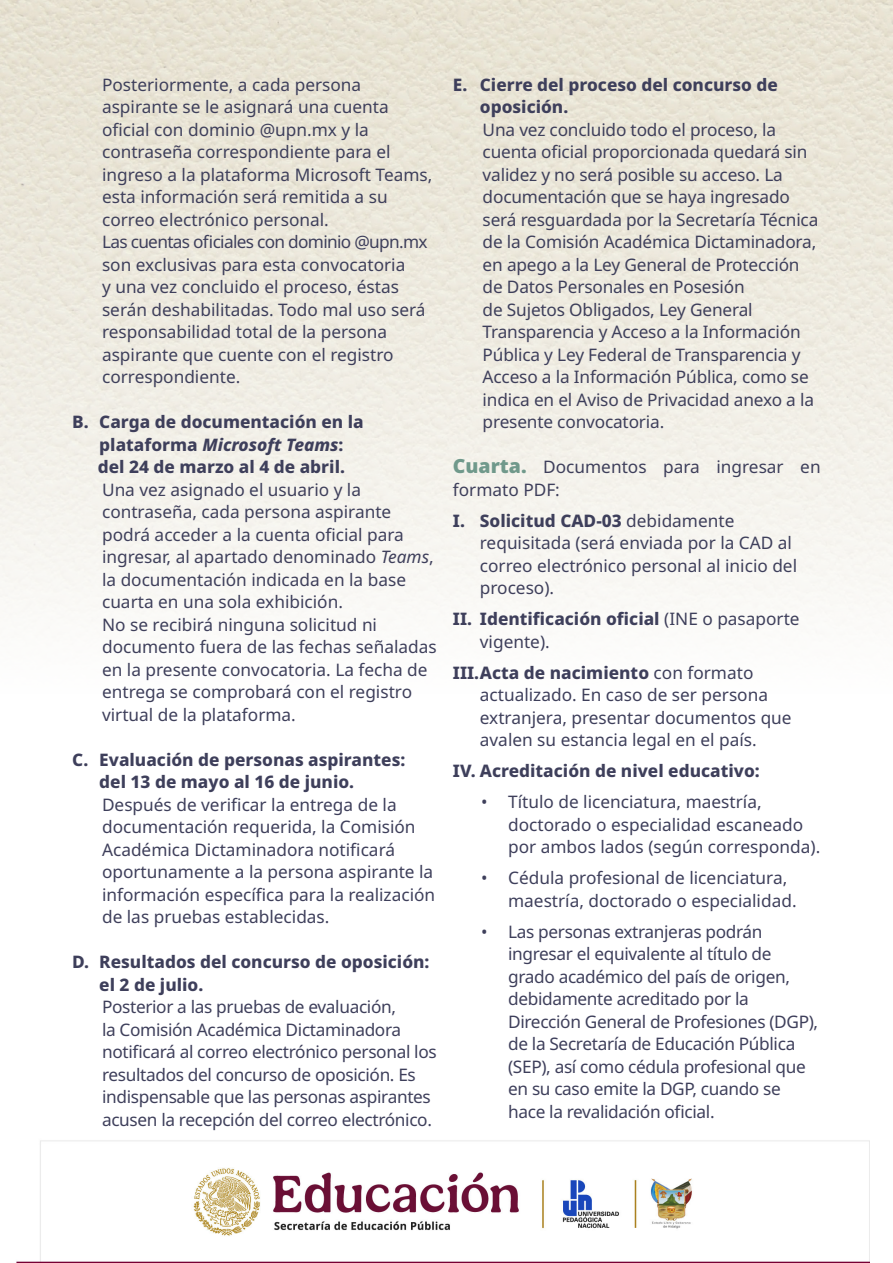
<style>
.page{position:relative;width:893px;height:1263px;background:#fff}
.page>*{position:absolute;margin:0;border:0;box-sizing:border-box;transform-origin:0 0}
.t1{font:17.25px/22.5px "Noto Sans";color:#3e3f5b}
.t2{font:17.25px/22.5px "Noto Sans";letter-spacing:-.02em;color:#3e3f5b}
.t3{font:800 17.25px/22.5px "Noto Sans";color:#3e3f5b}
.s1{font-style:italic}
.s2{font-weight:900;font-size:19.5px;color:#70998b}
.s3{font-weight:800}
.s4{font-weight:400}
</style>
<div class="page">
<img style="left:16px;top:1140px;width:854px;height:123px">
<p class="t1" style="left:102px;top:74px;width:332px">Posteriormente, a cada persona aspirante se le asignará una cuenta oficial con dominio @upn.mx y la contraseña correspondiente para el ingreso a la plataforma Microsoft Teams, esta información será remitida a su correo electrónico personal.</p>
<p class="t1" style="left:102px;top:231px;width:327px">Las cuentas oficiales con dominio @upn.mx son exclusivas para esta convocatoria<br>y una vez concluido el proceso, éstas serán deshabilitadas. Todo mal uso será responsabilidad total de la persona aspirante que cuente con el registro correspondiente.</p>
<p class="t3" style="left:72px;top:411px;width:293px;text-align:center">B. Carga de documentación en la plataforma <span class="s1">Microsoft Teams</span>:</p>
<p class="t3" style="left:98px;top:456px;width:249px">del 24 de marzo al 4 de abril.</p>
<p class="t1" style="left:102px;top:479px;width:333px">Una vez asignado el usuario y la contraseña, cada persona aspirante podrá acceder a la cuenta oficial para ingresar, al apartado denominado <span class="s1">Teams</span>, la documentación indicada en la base cuarta en una sola exhibición.</p>
<p class="t1" style="left:102px;top:614px;width:336px">No se recibirá ninguna solicitud ni documento fuera de las fechas señaladas en la presente convocatoria. La fecha de entrega se comprobará con el registro virtual de la plataforma.</p>
<p class="t3" style="left:99px;top:748px;width:308px;text-indent:-27px">C. Evaluación de personas aspirantes: del 13 de mayo al 16 de junio.</p>
<p class="t1" style="left:102px;top:794px;width:335px">Después de verificar la entrega de la documentación requerida, la Comisión Académica Dictaminadora notificará oportunamente a la persona aspirante la información específica para la realización de las pruebas establecidas.</p>
<p class="t3" style="left:99px;top:951px;width:332px;text-indent:-27px">D. Resultados del concurso de oposición: el 2 de julio.</p>
<p class="t2" style="left:102px;top:996px;width:336px">Posterior a las pruebas de evaluación,<br>la Comisión Académica Dictaminadora notificará al correo electrónico personal los resultados del concurso de oposición. Es indispensable que las personas aspirantes acusen la recepción del correo electrónico.</p>
<p class="t3" style="left:480px;top:73px;width:300px;text-indent:-27px">E. Cierre del proceso del concurso de oposición.</p>
<p class="t1" style="left:483px;top:119px;width:337px">Una vez concluido todo el proceso, la cuenta oficial proporcionada quedará sin validez y no será posible su acceso. La documentación que se haya ingresado será resguardada por la Secretaría Técnica de la Comisión Académica Dictaminadora, en apego a la Ley General de Protección de Datos Personales en Posesión<br>de Sujetos Obligados, Ley General Transparencia y Acceso a la Información Pública y Ley Federal de Transparencia y Acceso a la Información Pública, como se indica en el Aviso de Privacidad anexo a la presente convocatoria.</p>
<p class="t1" style="left:453px;top:456px;width:369px"><span class="s2">Cuarta.</span> Documentos para ingresar en formato PDF:</p>
<p class="t1" style="left:480px;top:510px;width:319px;text-indent:-27px"><span class="s3">I. Solicitud CAD-03</span> debidamente requisitada (será enviada por la CAD al correo electrónico personal al inicio del proceso).</p>
<p class="t3" style="left:480px;top:608px;width:321px;text-indent:-27px">II. Identificación oficial <span class="s4">(INE o pasaporte vigente).</span></p>
<p class="t1" style="left:480px;top:662px;width:313px;text-indent:-27px"><span class="s3">III.Acta de nacimiento</span> con formato actualizado. En caso de ser persona extranjera, presentar documentos que avalen su estancia legal en el país.</p>
<p class="t3" style="left:453px;top:760px;width:308px">IV. Acreditación de nivel educativo:</p>
<p class="t1" style="left:508px;top:791px;width:314px;text-indent:-27px">• Título de licenciatura, maestría, doctorado o especialidad escaneado por ambos lados (según corresponda).</p>
<p class="t1" style="left:508px;top:867px;width:290px;text-indent:-27px">• Cédula profesional de licenciatura, maestría, doctorado o especialidad.</p>
<p class="t2" style="left:508px;top:921px;width:312px;text-indent:-27px">• Las personas extranjeras podrán ingresar el equivalente al título de grado académico del país de origen, debidamente acreditado por la Dirección General de Profesiones (DGP), de la Secretaría de Educación Pública (SEP), así como cédula profesional que en su caso emite la DGP, cuando se hace la revalidación oficial.</p>
</div>
